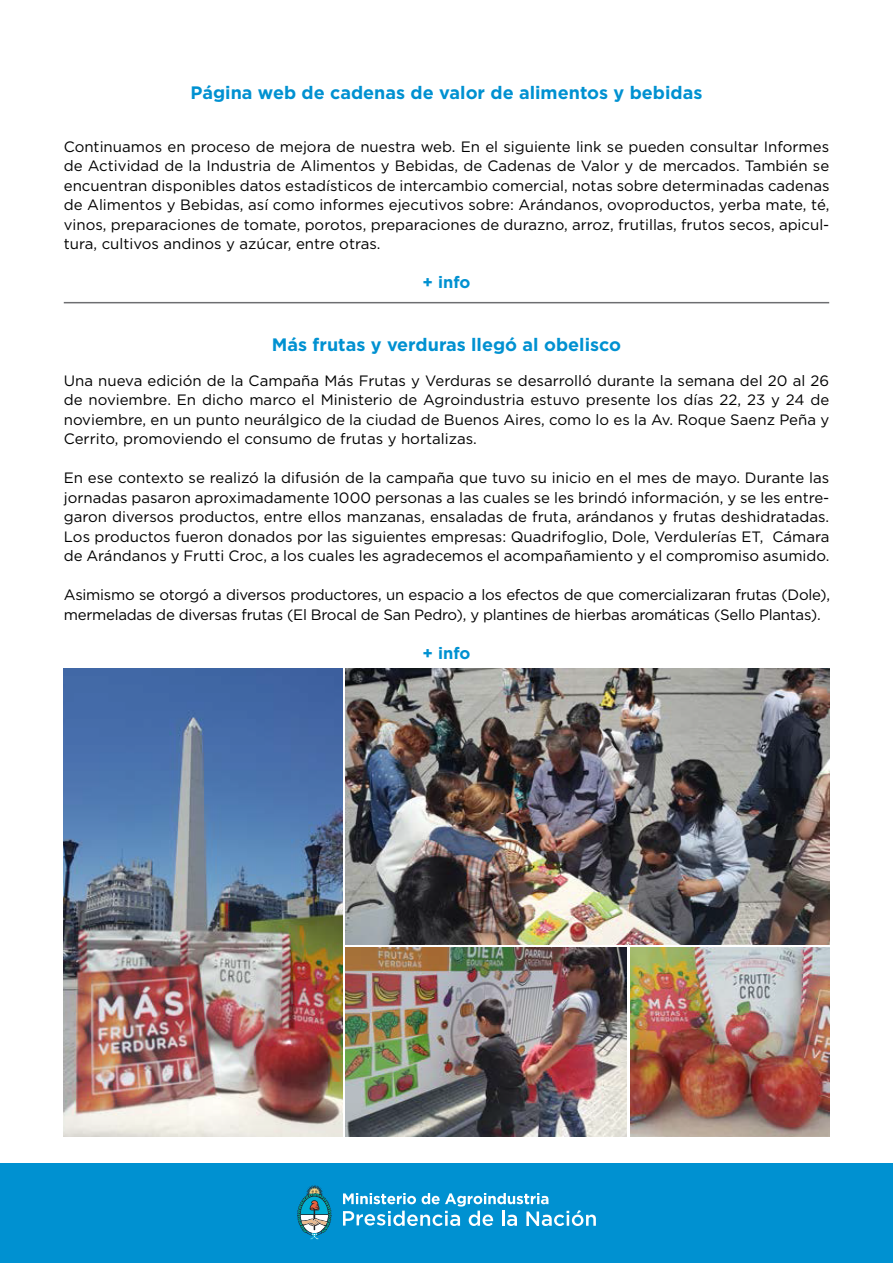
<style>
.page{position:relative;width:893px;height:1263px;background:#fff}
.page>*{position:absolute;margin:0;border:0;box-sizing:border-box;transform-origin:0 0}
.t1{font:700 18px "Gotham";color:#0091d1}
.t2{font:700 16.5px "Gotham";color:#0091d1}
.t3{font:15px/19.5px "Gotham";letter-spacing:-.02em;color:#000;text-align:justify}
</style>
<div class="page">
<div style="left:0;top:1163px;width:893px;height:100px;background:#0091d1"></div>
<svg style="left:297px;top:1185px;width:35px;height:54px"></svg>
<svg style="left:343px;top:1193px;width:253px;height:33px"></svg>
<img style="left:631px;top:948px;width:198px;height:189px">
<img style="left:346px;top:948px;width:280px;height:189px">
<img style="left:64px;top:669px;width:278px;height:468px">
<img style="left:346px;top:669px;width:483px;height:275px">
<hr style="left:64px;top:302px;width:765px;height:1px;background:#6d6e71">
<p class="t1" style="left:191px;top:81px;width:513px">Página web de cadenas de valor de alimentos y bebidas</p>
<p class="t3" style="left:64px;top:136px;width:767px">Continuamos en proceso de mejora de nuestra web. En el siguiente link se pueden consultar Informes de Actividad de la Industria de Alimentos y Bebidas, de Cadenas de Valor y de mercados. También se encuentran disponibles datos estadísticos de intercambio comercial, notas sobre determinadas cadenas de Alimentos y Bebidas, así como informes ejecutivos sobre: Arándanos, ovoproductos, yerba mate, té, vinos, preparaciones de tomate, porotos, preparaciones de durazno, arroz, frutillas, frutos secos, apicul&shy;tura, cultivos andinos y azúcar, entre otras.</p>
<p class="t2" style="left:423px;top:271px;width:49px">+ info</p>
<p class="t1" style="left:272px;top:332px;width:351px">Más frutas y verduras llegó al obelisco</p>
<p class="t3" style="left:64px;top:370px;width:767px">Una nueva edición de la Campaña Más Frutas y Verduras se desarrolló durante la semana del 20 al 26 de noviembre. En dicho marco el Ministerio de Agroindustria estuvo presente los días 22, 23 y 24 de noviembre, en un punto neurálgico de la ciudad de Buenos Aires, como lo es la Av. Roque Saenz Peña y Cerrito, promoviendo el consumo de frutas y hortalizas.</p>
<p class="t3" style="left:64px;top:468px;width:767px">En ese contexto se realizó la difusión de la campaña que tuvo su inicio en el mes de mayo. Durante las jornadas pasaron aproximadamente 1000 personas a las cuales se les brindó información, y se les entre&shy;garon diversos productos, entre ellos manzanas, ensaladas de fruta, arándanos y frutas deshidratadas.<br>Los productos fueron donados por las siguientes empresas: Quadrifoglio, Dole, Verdulerías ET, Cámara de Arándanos y Frutti Croc, a los cuales les agradecemos el acompañamiento y el compromiso asumido.</p>
<p class="t3" style="left:64px;top:585px;width:768px">Asimismo se otorgó a diversos productores, un espacio a los efectos de que comercializaran frutas (Dole), mermeladas de diversas frutas (El Brocal de San Pedro), y plantines de hierbas aromáticas (Sello Plantas).</p>
<p class="t2" style="left:423px;top:642px;width:49px">+ info</p>
</div>
